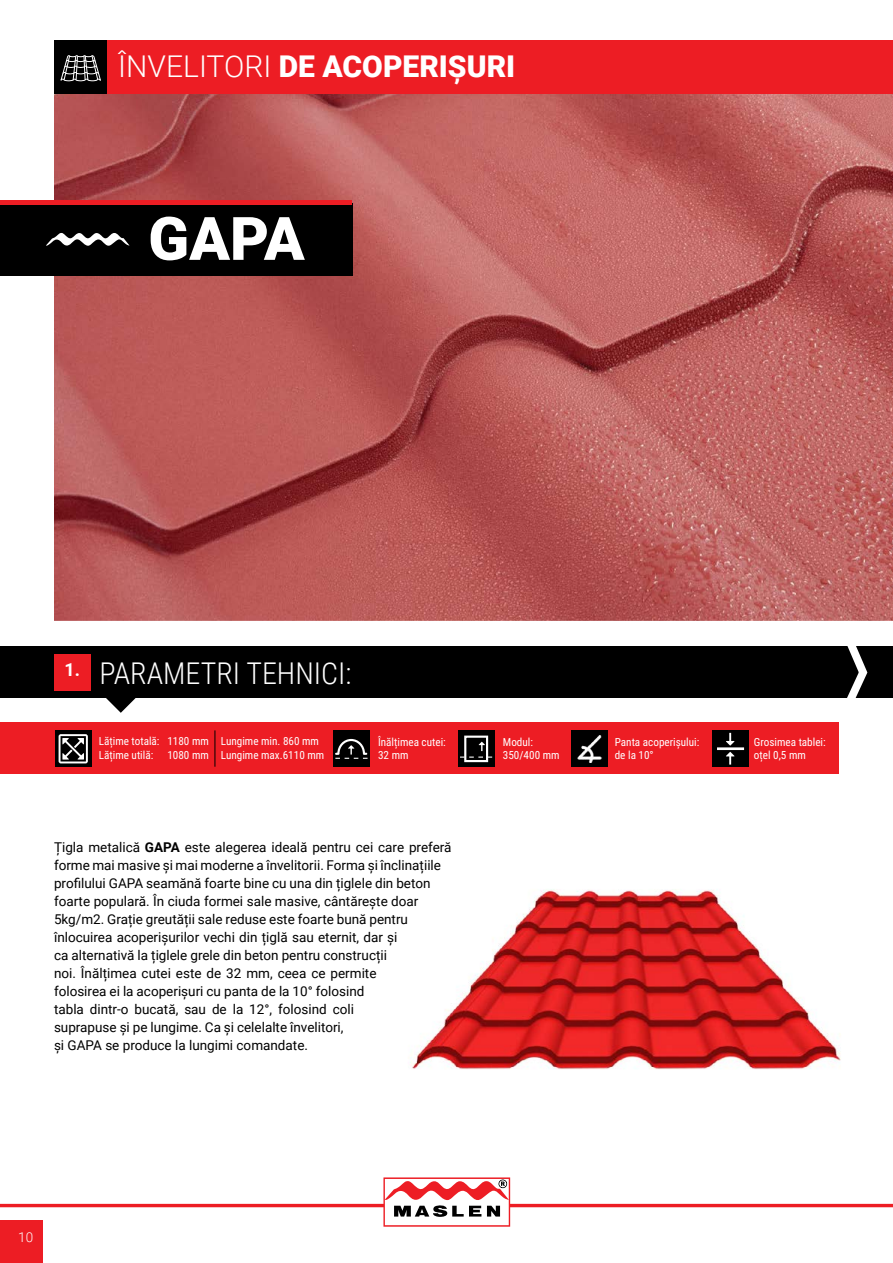
<style>
.page{position:relative;width:893px;height:1263px;background:#fff}
.page>*{position:absolute;margin:0;border:0;box-sizing:border-box;transform-origin:0 0}
.t1{font:900 60px "Roboto";color:#fff}
.t2{font:900 30px "Roboto";color:#fff}
.t3{font:300 30px "Roboto Condensed";color:#fff}
.t4{font:13.5px/18px "Roboto";color:#000}
.t5{font:300 13.5px "Roboto";color:#fff}
.t6{font:11.25px/13.4px "Roboto Condensed";color:#fff}
.s1{font-weight:300}
.s2{font-weight:700}
</style>
<div class="page">
<div style="left:0;top:1220px;width:43px;height:43px;background:#ed1d24"></div>
<img style="left:54px;top:94px;width:839px;height:527px">
<div style="left:0;top:723px;width:838px;height:51px;background:#ed1d24"></div>
<div style="left:55px;top:730px;width:36px;height:37px;background:linear-gradient(to right,#000,#000)"></div>
<svg style="left:59px;top:734px;width:29px;height:29px"></svg>
<hr style="left:215px;top:730px;width:1px;height:37px;background:#000">
<div style="left:333px;top:730px;width:37px;height:37px;background:#000"></div>
<svg style="left:335px;top:738px;width:33px;height:21px"></svg>
<div style="left:458px;top:730px;width:36px;height:37px;background:#000"></div>
<div style="left:464px;top:736px;width:24px;height:26px;border:2px solid #fff"></div>
<svg style="left:460px;top:742px;width:32px;height:16px"></svg>
<div style="left:571px;top:730px;width:37px;height:37px;background:#000"></div>
<img style="left:577px;top:735px;width:25px;height:27px">
<div style="left:712px;top:730px;width:36px;height:37px;background:#000"></div>
<svg style="left:726px;top:752px;width:8px;height:12px"></svg>
<svg style="left:726px;top:733px;width:8px;height:13px"></svg>
<hr style="left:717px;top:747px;width:27px;height:3px;background:#fff">
<hr style="left:0;top:1204px;width:893px;height:3px;background:#ed1d24">
<div style="left:0;top:203px;width:353px;height:72px;background:#000"></div>
<div style="left:0;top:200px;width:351px;height:5px;background:#ed1d24"></div>
<img style="left:410px;top:889px;width:431px;height:181px">
<div style="left:54px;top:40px;width:53px;height:54px;background:#000"></div>
<svg style="left:60px;top:55px;width:41px;height:27px"></svg>
<div style="left:107px;top:40px;width:786px;height:54px;background:#ed1d24"></div>
<svg style="left:46px;top:233px;width:83px;height:13px"></svg>
<svg style="left:383px;top:1177px;width:127px;height:50px"></svg>
<div style="left:0;top:647px;width:893px;height:51px;background:#000"></div>
<div style="left:54px;top:654px;width:37px;height:36px;background:#ed1d24"></div>
<svg style="left:835px;top:620px;width:37px;height:78px"></svg>
<svg style="left:106px;top:698px;width:30px;height:15px"></svg>
<h2 class="t2" style="left:118px;top:46px;width:398px"><span class="s1">ÎNVELITORI</span> DE ACOPERIȘURI</h2>
<h1 class="t1" style="left:148px;top:196px;width:158px">GAPA</h1>
<h2 class="t3" style="left:65px;top:652px;width:288px"><sup>1.</sup> PARAMETRI TEHNICI:</h2>
<p class="t6" style="left:99px;top:734px;width:111px">Lățime totală: 1180 mm<br>Lățime utilă:</p>
<p class="t6" style="left:167px;top:747px;width:43px">1080 mm</p>
<p class="t6" style="left:221px;top:734px;width:105px">Lungime min. 860 mm<br>Lungime max.6110 mm</p>
<p class="t6" style="left:378px;top:734px;width:69px">Înălțimea cutei:<br>32 mm</p>
<p class="t6" style="left:503px;top:734px;width:58px">Modul:<br>350/400 mm</p>
<p class="t6" style="left:615px;top:734px;width:86px">Panta acoperișului: de la 10°</p>
<p class="t6" style="left:754px;top:734px;width:73px">Grosimea tablei: oțel 0,5 mm</p>
<p class="t4" style="left:54px;top:838px;width:399px">Țigla metalică <span class="s2">GAPA</span> este alegerea ideală pentru cei care preferă forme mai masive și mai moderne a învelitorii. Forma și înclinațiile profilului GAPA seamănă foarte bine cu una din țiglele din beton foarte populară. În ciuda formei sale masive, cântărește doar 5kg/m2. Grație greutății sale reduse este foarte bună pentru înlocuirea acoperișurilor vechi din țiglă sau eternit, dar și<br>ca alternativă la țiglele grele din beton pentru construcții<br>noi. Înălțimea cutei este de 32 mm, ceea ce permite<br>folosirea ei la acoperișuri cu panta de la 10° folosind<br>tabla dintr-o bucată, sau de la 12°, folosind coli<br>suprapuse și pe lungime. Ca și celelalte învelitori,<br>și GAPA se produce la lungimi comandate.</p>
<p class="t5" style="left:18px;top:1228px;width:16px">10</p>
</div>
